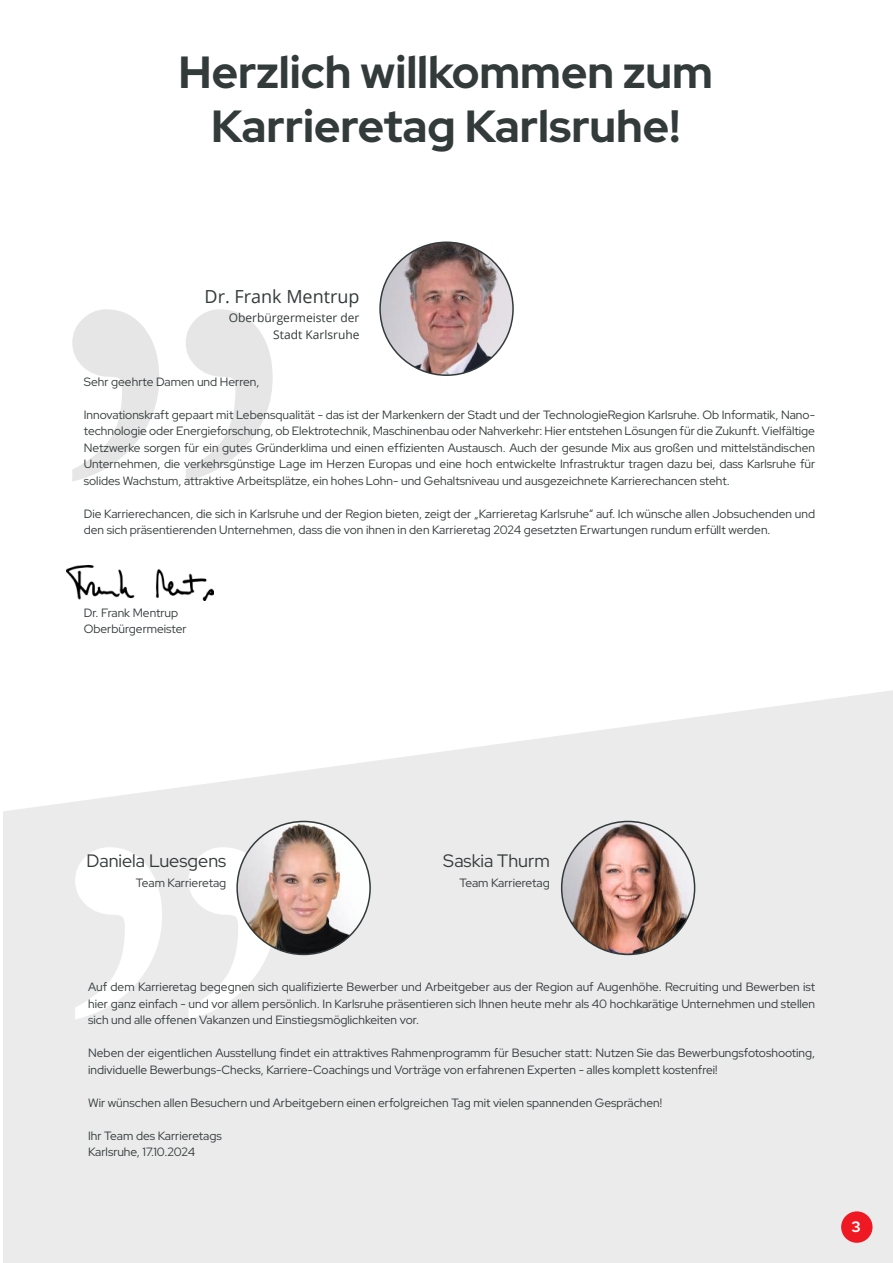
<style>
.page{position:relative;width:893px;height:1263px;background:#fff}
.page>*{position:absolute;margin:0;border:0;box-sizing:border-box;transform-origin:0 0}
.t1{font:712.2px "Perpetua";color:#fff}
.t2{font:712.2px "Perpetua";color:#e6e6e7}
.t3{font:700 45px/54px "Red Hat Display";color:#333a3a;text-align:center}
.t4{font:18px "Red Hat Display";color:#333a3a}
.t5{font:18px "Open Sans";color:#333a3a}
.t6{font:700 15px "Red Hat Display";color:#fff}
.t7{font:12px/16.5px "Red Hat Display";color:#333a3a}
.t8{font:12px/16.5px "Open Sans";color:#333a3a;text-align:right}
</style>
<div class="page">
<svg style="left:3px;top:690px;width:890px;height:573px;fill:#ebebec"></svg>
<div style="left:841px;top:1211px;width:31px;height:32px;background:#ef1923;border-radius:50%"></div>
<img style="left:237px;top:821px;width:133px;height:133px;border-radius:66px">
<img style="left:562px;top:823px;width:133px;height:131px">
<img style="left:380px;top:242px;width:133px;height:133px;border-radius:66px">
<img style="left:67px;top:565px;width:147px;height:35px">
<h2 class="t3" style="left:179px;top:45px;width:536px">Herzlich willkommen zum<br>Karrieretag Karlsruhe!</h2>
<h3 class="t5" style="left:205px;top:284px;width:156px">Dr. Frank Mentrup</h3>
<p class="t8" style="left:229px;top:309px;width:132px">Oberbürgermeister der<br>Stadt Karlsruhe</p>
<p class="t7" style="left:84px;top:373px;width:177px">Sehr geehrte Damen und Herren,</p>
<p class="t7" style="left:84px;top:406px;width:733px;text-align:justify">Innovationskraft gepaart mit Lebensqualität - das ist der Markenkern der Stadt und der TechnologieRegion Karlsruhe. Ob Informatik, Nano&shy;technologie oder Energieforschung, ob Elektrotechnik, Maschinenbau oder Nahverkehr: Hier entstehen Lösungen für die Zukunft. Vielfältige Netzwerke sorgen für ein gutes Gründerklima und einen effizienten Austausch. Auch der gesunde Mix aus großen und mittelständischen Unternehmen, die verkehrsgünstige Lage im Herzen Europas und eine hoch entwickelte Infrastruktur tragen dazu bei, dass Karlsruhe für solides Wachstum, attraktive Arbeitsplätze, ein hohes Lohn- und Gehaltsniveau und ausgezeichnete Karrierechancen steht.</p>
<p class="t7" style="left:84px;top:505px;width:733px">Die Karrierechancen, die sich in Karlsruhe und der Region bieten, zeigt der „Karrieretag Karlsruhe“ auf. Ich wünsche allen Jobsuchenden und den sich präsentierenden Unternehmen, dass die von ihnen in den Karrieretag 2024 gesetzten Erwartungen rundum erfüllt werden.</p>
<h1 class="t2" style="left:56px;top:103px;width:224px">”</h1>
<p class="t7" style="left:84px;top:604px;width:104px">Dr. Frank Mentrup<br>Oberbürgermeister</p>
<h1 class="t1" style="left:59px;top:641px;width:224px">”</h1>
<h3 class="t4" style="left:443px;top:849px;width:108px">Saskia Thurm</h3>
<p class="t7" style="left:459px;top:874px;width:92px">Team Karrieretag</p>
<h3 class="t4" style="left:87px;top:849px;width:141px">Daniela Luesgens</h3>
<p class="t7" style="left:136px;top:874px;width:92px">Team Karrieretag</p>
<p class="t7" style="left:88px;top:979px;width:729px;text-align:justify">Auf dem Karrieretag begegnen sich qualifizierte Bewerber und Arbeitgeber aus der Region auf Augenhöhe. Recruiting und Bewerben ist hier ganz einfach - und vor allem persönlich. In Karlsruhe präsentieren sich Ihnen heute mehr als 40 hochkarätige Unternehmen und stellen sich und alle offenen Vakanzen und Einstiegsmöglichkeiten vor.</p>
<p class="t7" style="left:88px;top:1045px;width:728px">Neben der eigentlichen Ausstellung findet ein attraktives Rahmenprogramm für Besucher statt: Nutzen Sie das Bewerbungsfotoshooting, individuelle Bewerbungs-Checks, Karriere-Coachings und Vorträge von erfahrenen Experten - alles komplett kostenfrei!</p>
<p class="t7" style="left:88px;top:1094px;width:575px">Wir wünschen allen Besuchern und Arbeitgebern einen erfolgreichen Tag mit vielen spannenden Gesprächen!</p>
<p class="t7" style="left:88px;top:1127px;width:135px">Ihr Team des Karrieretags<br>Karlsruhe, 17.10.2024</p>
<p class="t6" style="left:851px;top:1216px;width:11px">3</p>
</div>
